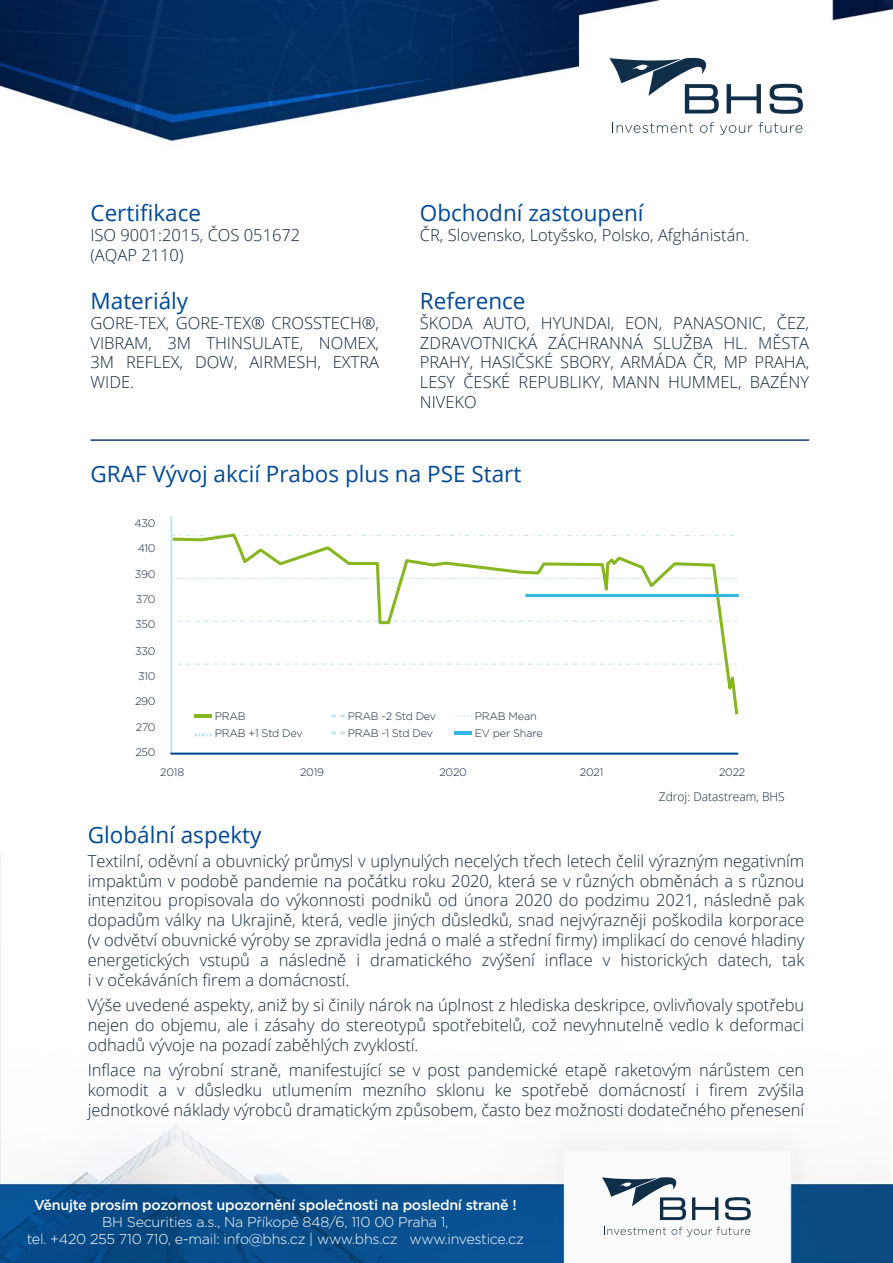
<style>
.page{position:relative;width:893px;height:1263px;background:#fff}
.page>*{position:absolute;margin:0;border:0;box-sizing:border-box;transform-origin:0 0}
.t1{font:22.5px "Open Sans";color:#014993}
.t2{font:300 16.5px/19.8px "Open Sans";color:#11273c;text-align:justify}
.t3{font:300 14.25px/17.1px "Gotham";letter-spacing:-.02em;color:#fff;text-align:center}
.t4{font:500 14.25px "Gotham";letter-spacing:-.02em;color:#fff}
.t5{font:300 12px "Open Sans";color:#11273c}
.t6{font:300 10.95px/17px "Gotham";letter-spacing:-.02em;color:#11273c}
</style>
<div class="page">
<img style="left:0;top:0;width:893px;height:1263px">
<svg style="left:727px;top:84px;width:34px;height:29px"></svg>
<svg style="left:770px;top:84px;width:33px;height:30px"></svg>
<svg style="left:609px;top:57px;width:110px;height:56px"></svg>
<svg style="left:613px;top:122px;width:80px;height:11px"></svg>
<svg style="left:700px;top:122px;width:14px;height:11px"></svg>
<svg style="left:720px;top:125px;width:32px;height:10px"></svg>
<svg style="left:759px;top:122px;width:43px;height:11px"></svg>
<svg style="left:692px;top:1197px;width:26px;height:23px"></svg>
<svg style="left:725px;top:1197px;width:26px;height:23px"></svg>
<svg style="left:602px;top:1177px;width:84px;height:43px"></svg>
<svg style="left:604px;top:1226px;width:146px;height:10px"></svg>
<hr style="left:90px;top:439px;width:719px;height:2px;background:#153e6c">
<hr style="left:170px;top:516px;width:2px;height:238px;background:#c5e6ee">
<hr style="left:170px;top:753px;width:568px;height:2px;background:#014993">
<hr style="left:195px;top:714px;width:17px;height:4px;background:#87b621">
<svg style="left:195px;top:733px;width:17px;height:3px"></svg>
<svg style="left:327px;top:731px;width:18px;height:3px"></svg>
<hr style="left:455px;top:731px;width:17px;height:4px;background:#31b6e5">
<svg style="left:170px;top:532px;width:570px;height:185px"></svg>
<hr style="left:525px;top:594px;width:214px;height:3px;background:#31b6e5">
<h1 class="t1" style="left:90px;top:198px;width:112px">Certifikace</h1>
<p class="t2" style="left:90px;top:225px;width:211px">ISO 9001:2015, ČOS 051672 (AQAP 2110)</p>
<h1 class="t1" style="left:90px;top:285px;width:99px">Materiály</h1>
<p class="t2" style="left:90px;top:312px;width:290px">GORE-TEX, GORE-TEX® CROSSTECH®, VIBRAM, 3M THINSULATE, NOMEX, 3M REFLEX, DOW, AIRMESH, EXTRA WIDE.</p>
<h1 class="t1" style="left:420px;top:198px;width:225px">Obchodní zastoupení</h1>
<p class="t2" style="left:420px;top:225px;width:331px">ČR, Slovensko, Lotyšsko, Polsko, Afghánistán.</p>
<h1 class="t1" style="left:420px;top:285px;width:107px">Reference</h1>
<p class="t2" style="left:420px;top:312px;width:391px">ŠKODA AUTO, HYUNDAI, EON, PANASONIC, ČEZ, ZDRAVOTNICKÁ ZÁCHRANNÁ SLUŽBA HL. MĚSTA PRAHY, HASIČSKÉ SBORY, ARMÁDA ČR, MP PRAHA, LESY ČESKÉ REPUBLIKY, MANN HUMMEL, BAZÉNY NIVEKO</p>
<h1 class="t1" style="left:90px;top:459px;width:432px">GRAF Vývoj akcií Prabos plus na PSE Start</h1>
<p class="t6" style="left:135px;top:514px;width:23px">430</p>
<p class="t6" style="left:138px;top:540px;width:19px">410</p>
<p class="t6" style="left:135px;top:565px;width:22px">390</p>
<p class="t6" style="left:136px;top:590px;width:21px">370</p>
<p class="t6" style="left:135px;top:615px;width:22px">350</p>
<p class="t6" style="left:135px;top:642px;width:22px">330</p>
<p class="t6" style="left:138px;top:668px;width:19px">310</p>
<p class="t6" style="left:135px;top:692px;width:22px">290</p>
<p class="t6" style="left:136px;top:718px;width:21px">270</p>
<p class="t6" style="left:135px;top:743px;width:22px">250</p>
<p class="t6" style="left:160px;top:764px;width:25px">2018</p>
<p class="t6" style="left:215px;top:707px;width:89px">PRAB<br>PRAB +1 Std Dev</p>
<p class="t6" style="left:348px;top:707px;width:90px">PRAB -2 Std Dev<br>PRAB -1 Std Dev</p>
<p class="t6" style="left:475px;top:707px;width:69px">PRAB Mean<br>EV per Share</p>
<p class="t6" style="left:300px;top:764px;width:26px">2019</p>
<p class="t6" style="left:439px;top:764px;width:29px">2020</p>
<p class="t6" style="left:580px;top:764px;width:25px">2021</p>
<p class="t6" style="left:719px;top:764px;width:28px">2022</p>
<p class="t5" style="left:659px;top:788px;width:127px">Zdroj: Datastream, BHS</p>
<h1 class="t1" style="left:88px;top:819px;width:175px">Globální aspekty</h1>
<p class="t2" style="left:88px;top:850px;width:718px">Textilní, oděvní a obuvnický průmysl v uplynulých necelých třech letech čelil výrazným negativním impaktům v podobě pandemie na počátku roku 2020, která se v různých obměnách a s různou intenzitou propisovala do výkonnosti podniků od února 2020 do podzimu 2021, následně pak dopadům války na Ukrajině, která, vedle jiných důsledků, snad nejvýrazněji poškodila korporace (v odvětví obuvnické výroby se zpravidla jedná o malé a střední firmy) implikací do cenové hladiny energetických vstupů a následně i dramatického zvýšení inflace v historických datech, tak i v očekáváních firem a domácností.</p>
<p class="t2" style="left:88px;top:995px;width:718px">Výše uvedené aspekty, aniž by si činily nárok na úplnost z hlediska deskripce, ovlivňovaly spotřebu nejen do objemu, ale i zásahy do stereotypů spotřebitelů, což nevyhnutelně vedlo k deformaci odhadů vývoje na pozadí zaběhlých zvyklostí.</p>
<p class="t2" style="left:88px;top:1060px;width:718px">Inflace na výrobní straně, manifestující se v post pandemické etapě raketovým nárůstem cen komodit a v důsledku utlumením mezního sklonu ke spotřebě domácností i firem zvýšila jednotkové náklady výrobců dramatickým způsobem, často bez možnosti dodatečného přenesení</p>
<p class="t4" style="left:34px;top:1195px;width:484px">Věnujte prosím pozornost upozornění společnosti na poslední straně !</p>
<p class="t3" style="left:27px;top:1213px;width:499px">BH Securities a.s., Na Příkopě 848/6, 110 00 Praha 1,<br>tel. +420 255 710 710, e-mail: info@bhs.cz | www.bhs.cz www.investice.cz</p>
</div>
